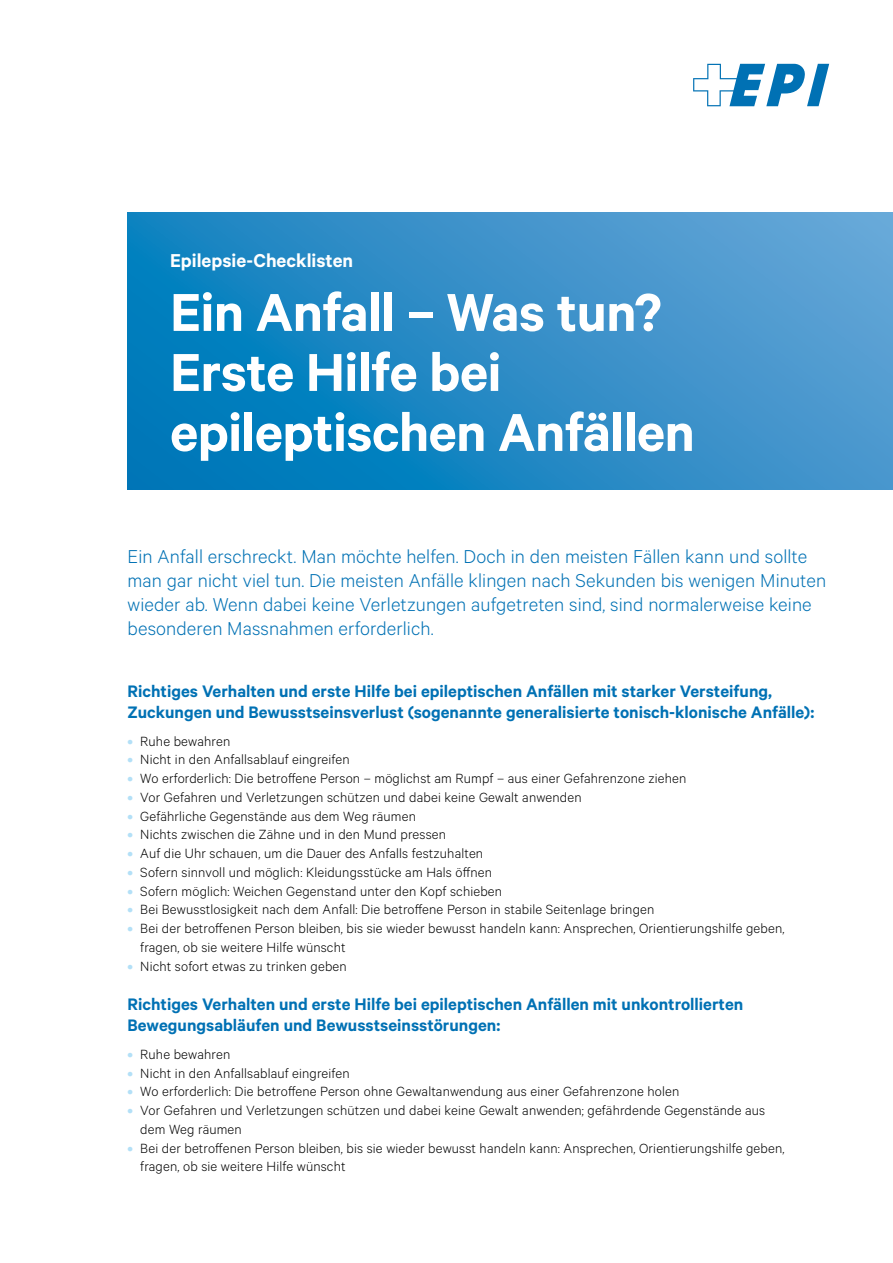
<style>
.page{position:relative;width:893px;height:1263px;background:#fff}
.page>*{position:absolute;margin:0;border:0;box-sizing:border-box;transform-origin:0 0}
.t1{font:600 60px/60px "Calibre";letter-spacing:-.01em;color:#fff}
.t2{font:300 21px/24px "Calibre";letter-spacing:.005em;color:#0071b4}
.t3{font:600 21px "Calibre";color:#fff}
.t4{font:600 18.75px/21px "Calibre";color:#0071b4}
.t5{font:300 15px/18.8px "Calibre";letter-spacing:.01em;color:#000}
.s1{font-weight:600;color:#b3e0f7}
</style>
<div class="page">
<svg style="left:693px;top:64px;width:136px;height:42px"></svg>
<svg style="left:128px;top:213px;width:765px;height:276px;background:#2d8dc7"></svg>
<h2 class="t3" style="left:170px;top:248px;width:185px">Epilepsie-Checklisten</h2>
<h1 class="t1" style="left:170px;top:280px;width:526px">Ein Anfall – Was tun?<br>Erste Hilfe bei epileptischen Anfällen</h1>
<p class="t2" style="left:128px;top:543px;width:700px">Ein Anfall erschreckt. Man möchte helfen. Doch in den meisten Fällen kann und sollte man gar nicht viel tun. Die meisten Anfälle klingen nach Sekunden bis wenigen Minuten wieder ab. Wenn dabei keine Verletzungen aufgetreten sind, sind normalerweise keine besonderen Massnahmen erforderlich.</p>
<p class="t4" style="left:128px;top:680px;width:688px">Richtiges Verhalten und erste Hilfe bei epileptischen Anfällen mit starker Versteifung,<br>Zuckungen und Bewusstseinsverlust (sogenannte generalisierte tonisch-klonische Anfälle):</p>
<p class="t5" style="left:128px;top:731px;width:104px"><span class="s1">•</span> Ruhe bewahren</p>
<p class="t5" style="left:128px;top:750px;width:224px"><span class="s1">•</span> Nicht in den Anfallsablauf eingreifen</p>
<p class="t5" style="left:128px;top:768px;width:560px"><span class="s1">•</span> Wo erforderlich: Die betroffene Person – möglichst am Rumpf – aus einer Gefahrenzone ziehen</p>
<p class="t5" style="left:128px;top:787px;width:456px"><span class="s1">•</span> Vor Gefahren und Verletzungen schützen und dabei keine Gewalt anwenden</p>
<p class="t5" style="left:128px;top:806px;width:290px"><span class="s1">•</span> Gefährliche Gegenstände aus dem Weg räumen</p>
<p class="t5" style="left:128px;top:825px;width:320px"><span class="s1">•</span> Nichts zwischen die Zähne und in den Mund pressen</p>
<p class="t5" style="left:128px;top:843px;width:357px"><span class="s1">•</span> Auf die Uhr schauen, um die Dauer des Anfalls festzuhalten</p>
<p class="t5" style="left:128px;top:862px;width:366px"><span class="s1">•</span> Sofern sinnvoll und möglich: Kleidungsstücke am Hals öffnen</p>
<p class="t5" style="left:128px;top:881px;width:376px"><span class="s1">•</span> Sofern möglich: Weichen Gegenstand unter den Kopf schieben</p>
<p class="t5" style="left:128px;top:900px;width:528px"><span class="s1">•</span> Bei Bewusstlosigkeit nach dem Anfall: Die betroffene Person in stabile Seitenlage bringen</p>
<p class="t5" style="left:140px;top:918px;width:646px;text-indent:-13px"><span class="s1">•</span> Bei der betroffenen Person bleiben, bis sie wieder bewusst handeln kann: Ansprechen, Orientierungshilfe geben, fragen, ob sie weitere Hilfe wünscht</p>
<p class="t5" style="left:128px;top:956px;width:221px"><span class="s1">•</span> Nicht sofort etwas zu trinken geben</p>
<p class="t4" style="left:128px;top:993px;width:617px">Richtiges Verhalten und erste Hilfe bei epileptischen Anfällen mit unkontrollierten<br>Bewegungsabläufen und Bewusstseinsstörungen:</p>
<p class="t5" style="left:128px;top:1044px;width:104px"><span class="s1">•</span> Ruhe bewahren</p>
<p class="t5" style="left:128px;top:1063px;width:224px"><span class="s1">•</span> Nicht in den Anfallsablauf eingreifen</p>
<p class="t5" style="left:128px;top:1081px;width:553px"><span class="s1">•</span> Wo erforderlich: Die betroffene Person ohne Gewaltanwendung aus einer Gefahrenzone holen</p>
<p class="t5" style="left:140px;top:1100px;width:626px;text-indent:-13px"><span class="s1">•</span> Vor Gefahren und Verletzungen schützen und dabei keine Gewalt anwenden; gefährdende Gegenstände aus dem Weg räumen</p>
<p class="t5" style="left:140px;top:1138px;width:646px;text-indent:-13px"><span class="s1">•</span> Bei der betroffenen Person bleiben, bis sie wieder bewusst handeln kann: Ansprechen, Orientierungshilfe geben, fragen, ob sie weitere Hilfe wünscht</p>
</div>
